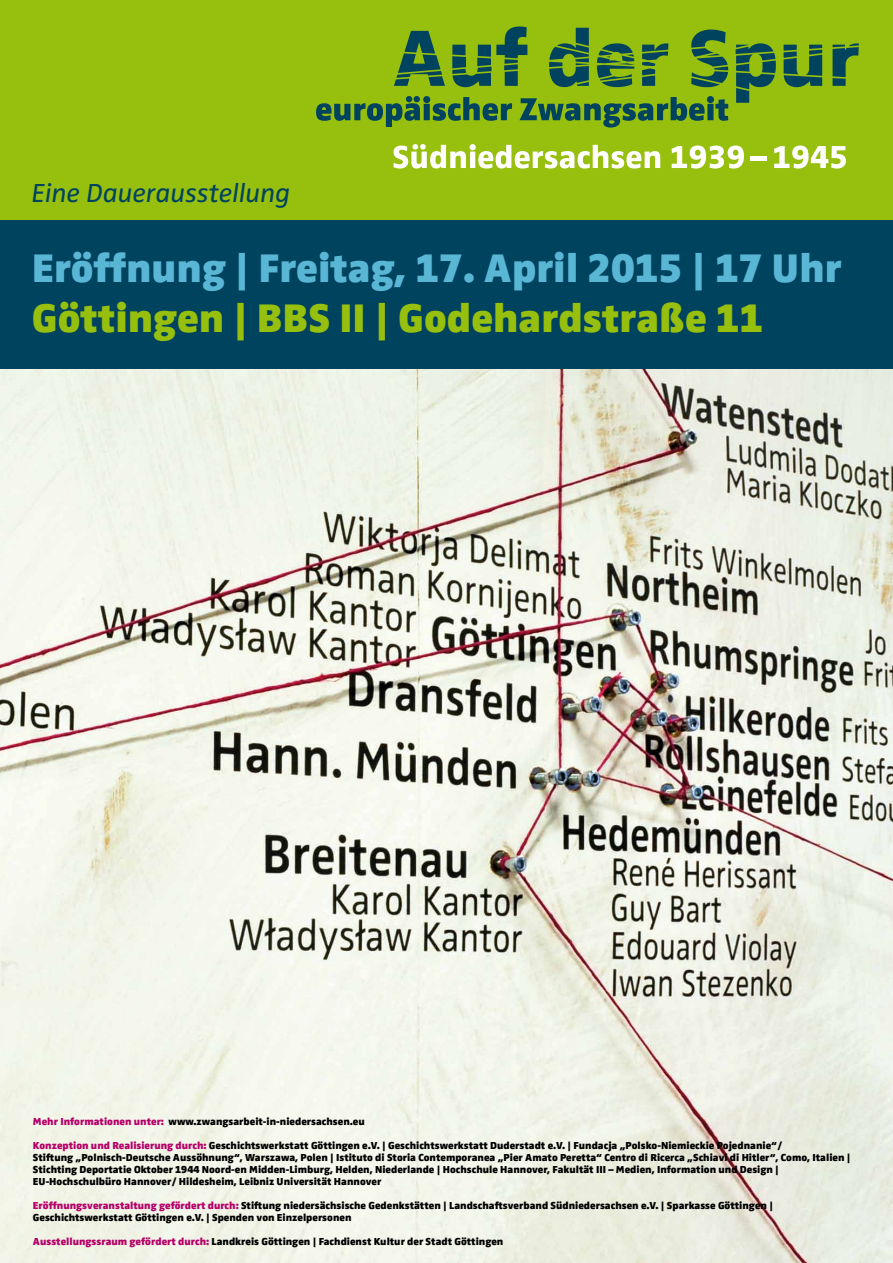
<style>
.page{position:relative;width:893px;height:1263px;background:#fff}
.page>*{position:absolute;margin:0;border:0;box-sizing:border-box;transform-origin:0 0}
.t1{font:900 41.25px "Zwo OT";color:#59b7d5}
.t2{font:900 41.25px "Zwo OT";color:#97bf0d}
.t3{font:italic 27px "Zwo OT";color:#00435f}
.t4{font:900 10.5px/12px "Zwo OT";color:#000}
.s1{color:#b60068}
</style>
<div class="page">
<img style="left:0;top:369px;width:893px;height:894px">
<div style="left:0;top:219px;width:893px;height:150px;background:#00435f"></div>
<div style="left:0;top:0;width:893px;height:219px;background:#97bf0d"></div>
<svg style="left:394px;top:31px;width:51px;height:55px"></svg>
<svg style="left:452px;top:26px;width:75px;height:61px"></svg>
<svg style="left:549px;top:28px;width:40px;height:59px"></svg>
<svg style="left:597px;top:43px;width:38px;height:44px"></svg>
<svg style="left:642px;top:43px;width:26px;height:43px"></svg>
<svg style="left:691px;top:30px;width:37px;height:57px"></svg>
<svg style="left:784px;top:45px;width:38px;height:42px"></svg>
<svg style="left:833px;top:43px;width:26px;height:43px"></svg>
<svg style="left:736px;top:43px;width:40px;height:60px"></svg>
<svg style="left:393px;top:144px;width:267px;height:25px"></svg>
<svg style="left:672px;top:146px;width:72px;height:23px"></svg>
<hr style="left:751px;top:157px;width:16px;height:4px;background:#fff">
<svg style="left:774px;top:146px;width:72px;height:23px"></svg>
<svg style="left:316px;top:96px;width:196px;height:31px"></svg>
<svg style="left:519px;top:96px;width:209px;height:32px"></svg>
<h2 class="t3" style="left:32px;top:177px;width:260px">Eine Dauerausstellung</h2>
<h1 class="t1" style="left:32px;top:244px;width:811px">Eröffnung | Freitag, 17. April 2015 | 17 Uhr</h1>
<h1 class="t2" style="left:32px;top:294px;width:733px">Göttingen | BBS II | Godehardstraße 11</h1>
<p class="t4" style="left:33px;top:1116px;width:333px"><span class="s1">Mehr Informationen unter:</span> www.zwangsarbeit-in-niedersachsen.eu</p>
<p class="t4" style="left:33px;top:1140px;width:819px"><span class="s1">Konzeption und Realisierung durch:</span> Geschichtswerkstatt Göttingen e.V. | Geschichtswerkstatt Duderstadt e.V. | Fundacja „Polsko-Niemieckie Pojednanie“/<br>Stiftung „Polnisch-Deutsche Aussöhnung“, Warszawa, Polen | Istituto di Storia Contemporanea „Pier Amato Peretta“ Centro di Ricerca „Schiavi di Hitler“, Como, Italien | Stichting Deportatie Oktober 1944 Noord-en Midden-Limburg, Helden, Niederlande | Hochschule Hannover, Fakultät III – Medien, Information und Design | EU-Hochschulbüro Hannover/ Hildesheim, Leibniz Universität Hannover</p>
<p class="t4" style="left:33px;top:1200px;width:741px"><span class="s1">Eröffnungsveranstaltung gefördert durch:</span> Stiftung niedersächsische Gedenkstätten | Landschaftsverband Südniedersachsen e.V. | Sparkasse Göttingen |<br>Geschichtswerkstatt Göttingen e.V. | Spenden von Einzelpersonen</p>
<p class="t4" style="left:33px;top:1236px;width:472px"><span class="s1">Ausstellungssraum gefördert durch:</span> Landkreis Göttingen | Fachdienst Kultur der Stadt Göttingen</p>
</div>
